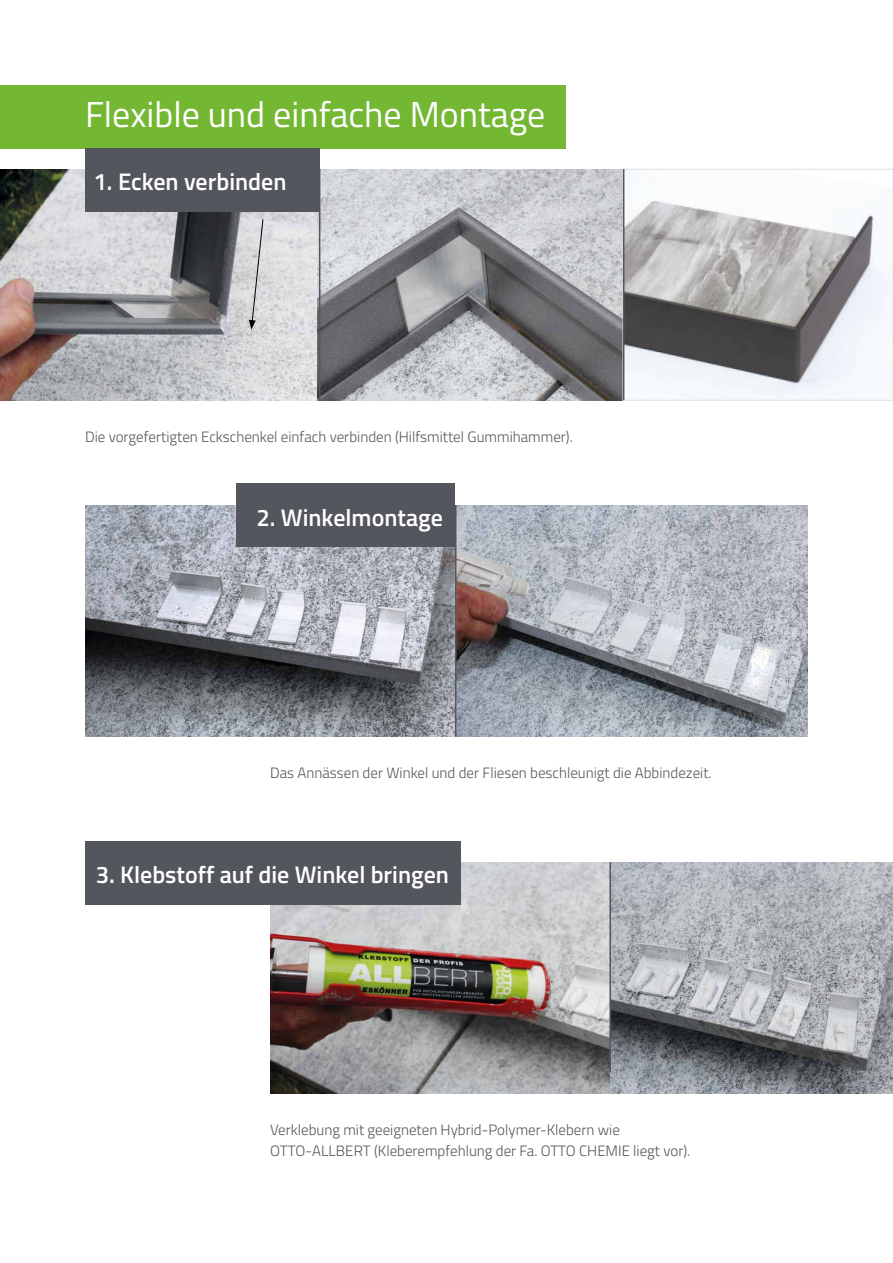
<style>
.page{position:relative;width:893px;height:1263px;background:#fff}
.page>*{position:absolute;margin:0;border:0;box-sizing:border-box;transform-origin:0 0}
.t1{font:36px "Titillium Web";color:#fff}
.t2{font:600 24px "Titillium Web";color:#fff}
.t3{font:300 15px/21px "Titillium Web";color:#54565d}
</style>
<div class="page">
<div style="left:0;top:85px;width:566px;height:63px;background:#73b733"></div>
<img style="left:0;top:169px;width:891px;height:231px">
<svg style="left:249px;top:219px;width:15px;height:111px"></svg>
<img style="left:85px;top:505px;width:723px;height:232px">
<div style="left:85px;top:148px;width:235px;height:63px;background:#54565d"></div>
<img style="left:270px;top:862px;width:623px;height:231px">
<div style="left:85px;top:841px;width:376px;height:63px;background:#54565d"></div>
<hr style="left:609px;top:862px;width:2px;height:210px;background:#54565d">
<div style="left:623px;top:169px;width:270px;height:231px;border:1px solid #dddfe6"></div>
<hr style="left:455px;top:505px;width:1px;height:231px;background:#54565d">
<hr style="left:319px;top:169px;width:1px;height:231px;background:#54565d">
<hr style="left:623px;top:169px;width:1px;height:231px;background:#54565d">
<div style="left:236px;top:484px;width:219px;height:63px;background:#54565d"></div>
<h1 class="t1" style="left:85px;top:88px;width:462px">Flexible und einfache Montage</h1>
<h2 class="t2" style="left:94px;top:164px;width:194px">1. Ecken verbinden</h2>
<p class="t3" style="left:85px;top:426px;width:489px">Die vorgefertigten Eckschenkel einfach verbinden (Hilfsmittel Gummihammer).</p>
<h2 class="t2" style="left:256px;top:500px;width:188px">2. Winkelmontage</h2>
<p class="t3" style="left:270px;top:762px;width:443px">Das Annässen der Winkel und der Fliesen beschleunigt die Abbindezeit.</p>
<h2 class="t2" style="left:96px;top:857px;width:355px">3. Klebstoff auf die Winkel bringen</h2>
<p class="t3" style="left:270px;top:1119px;width:422px">Verklebung mit geeigneten Hybrid-Polymer-Klebern wie<br>OTTO-ALLBERT (Kleberempfehlung der Fa. OTTO CHEMIE liegt vor).</p>
</div>
